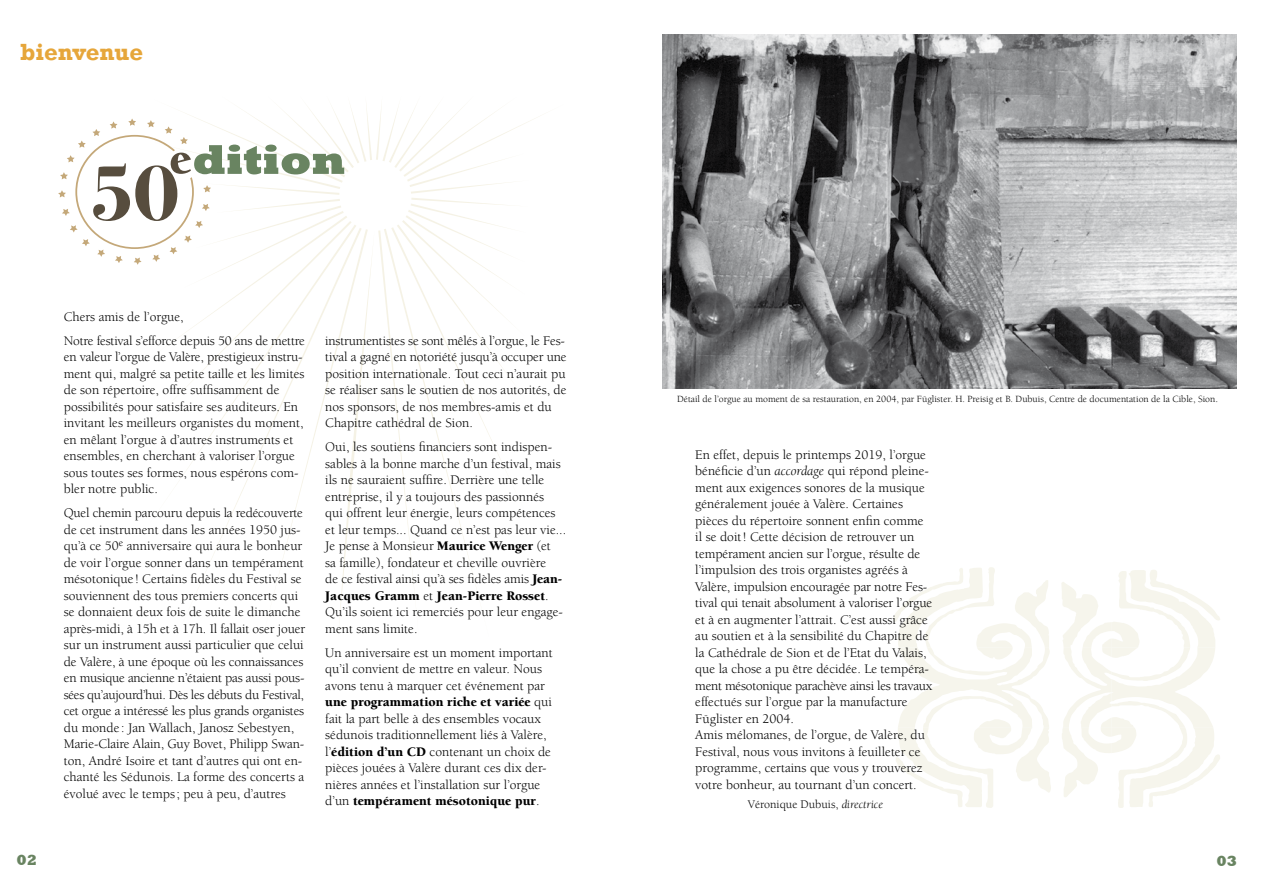
<style>
.page{position:relative;width:1263px;height:893px;background:#fff}
.page>*{position:absolute;margin:0;border:0;box-sizing:border-box;transform-origin:0 0}
.t1{font:700 24px "Rockwell";color:#e6a63a}
.t2{font:800 15px "Rockwell";color:#698461}
.t3{font:13.5px/16.5px "Berkeley";color:#000}
.t4{font:12px "Berkeley";color:#000}
.t5{font:9.75px "Berkeley";color:#000}
.s1{font-weight:900}
.s2{font-size:10.5px}
.s3{font-style:italic}
</style>
<div class="page">
<svg style="left:893px;top:567px;width:327px;height:241px"></svg>
<svg style="left:896px;top:580px;width:319px;height:227px"></svg>
<img style="left:662px;top:34px;width:574px;height:354px">
<svg style="left:58px;top:107px;width:477px;height:505px"></svg>
<h1 class="t1" style="left:21px;top:37px;width:124px">bienvenue</h1>
<p class="t3" style="left:64px;top:305px;width:243px;line-height:24px">Chers amis de l’orgue,<br>Notre festival s’efforce depuis 50 ans de mettre</p>
<p class="t3" style="left:64px;top:349px;width:242px">en valeur l’orgue de Valère, prestigieux instru&shy;ment qui, malgré sa petite taille et les limites de son répertoire, offre suffisamment de possibilités pour satisfaire ses auditeurs. En invitant les meilleurs organistes du moment, en mêlant l’orgue à d’autres instruments et ensembles, en cherchant à valoriser l’orgue sous toutes ses formes, nous espérons com&shy;bler notre public.</p>
<p class="t3" style="left:64px;top:505px;width:243px">Quel chemin parcouru depuis la redécouverte de cet instrument dans les années 1950 jus&shy;qu’à ce 50<sup>e</sup> anniversaire qui aura le bonheur de voir l’orgue sonner dans un tempérament mésotonique ! Certains fidèles du Festival se souviennent des tous premiers concerts qui se donnaient deux fois de suite le dimanche après-midi, à 15h et à 17h. Il fallait oser jouer sur un instrument aussi particulier que celui de Valère, à une époque où les connaissances en musique ancienne n’étaient pas aussi pous&shy;sées qu’aujourd’hui. Dès les débuts du Festival, cet orgue a intéressé les plus grands organistes du monde : Jan Wallach, Janosz Sebestyen, Marie-Claire Alain, Guy Bovet, Philipp Swan&shy;ton, André Isoire et tant d’autres qui ont en&shy;chanté les Sédunois. La forme des concerts a évolué avec le temps ; peu à peu, d’autres</p>
<p class="t3" style="left:325px;top:332px;width:243px">instrumentistes se sont mêlés à l’orgue, le Fes&shy;tival a gagné en notoriété jusqu’à occuper une position internationale. Tout ceci n’aurait pu se réaliser sans le soutien de nos autorités, de nos sponsors, de nos membres-amis et du Chapitre cathédral de Sion.</p>
<p class="t3" style="left:325px;top:439px;width:242px">Oui, les soutiens financiers sont indispen&shy;sables à la bonne marche d’un festival, mais ils ne sauraient suffire. Derrière une telle entreprise, il y a toujours des passionnés<br>qui offrent leur énergie, leurs compétences et leur temps... Quand ce n’est pas leur vie...<br>Je pense à Monsieur <span class="s1">Maurice Wenger</span> (et<br>sa famille), fondateur et cheville ouvrière<br>de ce festival ainsi qu’à ses fidèles amis <span class="s1">Jean-Jacques Gramm</span> et <span class="s1">Jean-Pierre Rosset</span>.<br>Qu’ils soient ici remerciés pour leur engage&shy;ment sans limite.</p>
<p class="t3" style="left:325px;top:644px;width:229px">Un anniversaire est un moment important qu’il convient de mettre en valeur. Nous avons tenu à marquer cet événement par <span class="s1">une programmation riche et variée</span> qui fait la part belle à des ensembles vocaux sédunois traditionnellement liés à Valère, l’<span class="s1">édition d’un CD</span> contenant un choix de pièces jouées à Valère durant ces dix der&shy;nières années et l’installation sur l’orgue d’un <span class="s1">tempérament mésotonique pur</span>.</p>
<p class="t5" style="left:677px;top:394px;width:542px">Détail de l’orgue au moment de sa restauration, en 2004, par Füglister. H. Preisig et B. Dubuis, Centre de documentation de la Cible, Sion<span class="s2">.</span></p>
<p class="t3" style="left:695px;top:446px;width:239px">En effet, depuis le printemps 2019, l’orgue bénéficie d’un <span class="s3">accordage</span> qui répond pleine&shy;ment aux exigences sonores de la musique généralement jouée à Valère. Certaines pièces du répertoire sonnent enfin comme il se doit ! Cette décision de retrouver un tempérament ancien sur l’orgue, résulte de l’impulsion des trois organistes agréés à Valère, impulsion encouragée par notre Fes&shy;tival qui tenait absolument à valoriser l’orgue et à en augmenter l’attrait. C’est aussi grâce au soutien et à la sensibilité du Chapitre de la Cathédrale de Sion et de l’Etat du Valais, que la chose a pu être décidée. Le tempéra&shy;ment mésotonique parachève ainsi les travaux effectués sur l’orgue par la manufacture Füglister en 2004.<br>Amis mélomanes, de l’orgue, de Valère, du Festival, nous vous invitons à feuilleter ce programme, certains que vous y trouverez votre bonheur, au tournant d’un concert.</p>
<p class="t4" style="left:748px;top:798px;width:137px">Véronique Dubuis, <span class="s3">directrice</span></p>
<p class="t2" style="left:17px;top:852px;width:22px">02</p>
<p class="t2" style="left:1216px;top:852px;width:22px">03</p>
</div>
